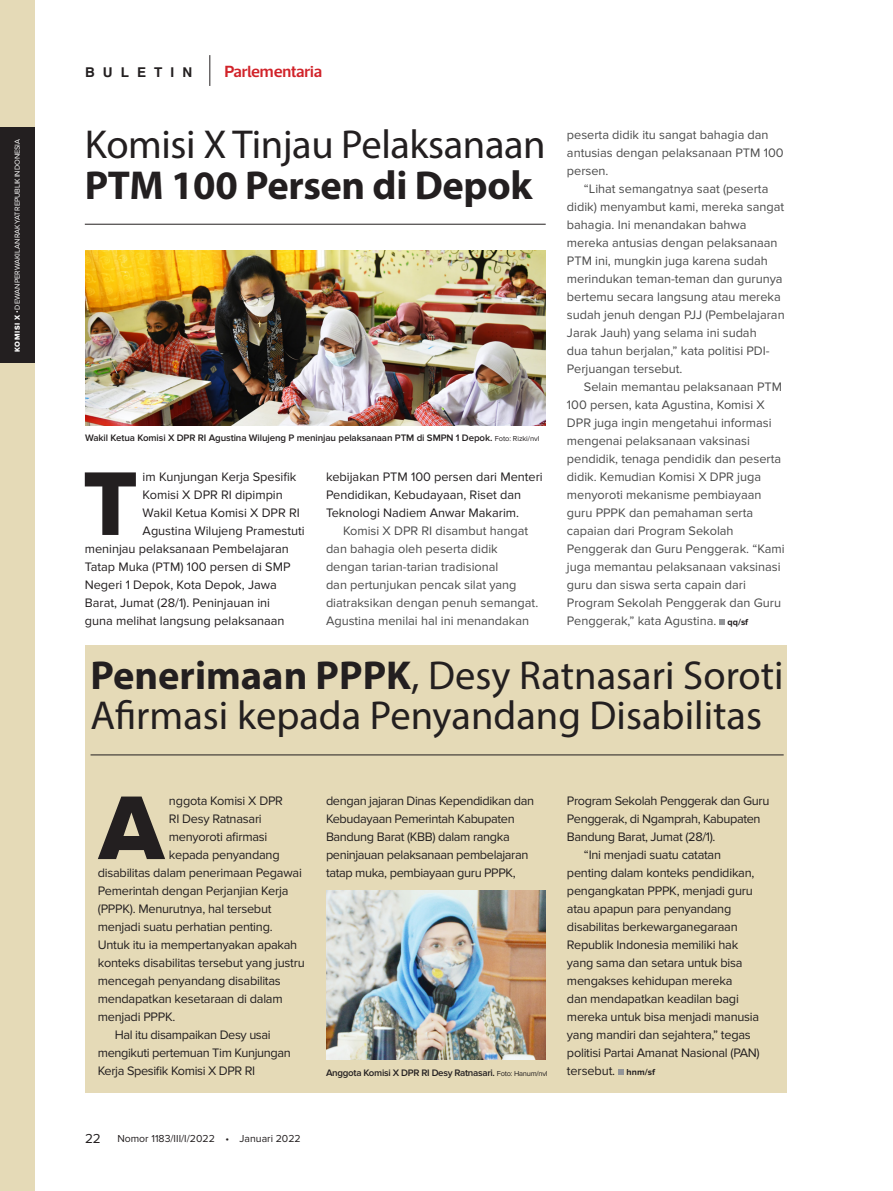
<style>
.page{position:relative;width:893px;height:1191px;background:#fff}
.page>*{position:absolute;margin:0;border:0;box-sizing:border-box;transform-origin:0 0}
._1st_body{font:93.75px "Proxima Nova Extrabld";color:#231f20}
.Judul{font:40.5px/40.5px "Myriad Pro";color:#231f20}
.t1{font:600 16.5px "Acto";letter-spacing:-.01em;color:#d1232a}
.t2{font:700 13.5px "Helvetica";letter-spacing:.6em;color:#231f20}
.body{font:12.75px/18px "Proxima Nova";color:#4c4c4c}
.body-2{font:12.75px/18px "Proxima Nova";letter-spacing:-.02em;color:#231f20}
._1st_body-2{font:12.75px/18px "Proxima Nova";color:#231f20}
._1st_body-3{font:12.75px "Proxima Nova";letter-spacing:-.02em;color:#231f20}
.t3{font:10.5px "Proxima Nova";color:#231f20}
.t4{font:600 9.75px "Proxima Nova";letter-spacing:-.01em;color:#231f20}
.t5{font:600 9.75px "Proxima Nova";letter-spacing:-.03em;color:#231f20}
.t6{font:7.5px "Proxima Nova";letter-spacing:-.01em;color:#fff}
.s1{font-family:"Proxima Nova Extrabld"}
.s2{font-weight:700}
.s3{font-weight:400;font-size:7.5px}
.s4{font-weight:700;font-size:9px;color:#231f20}
.s5{font-weight:700;font-size:9px}
.s6{font-size:13.5px}
</style>
<div class="page">
<div style="left:85px;top:645px;width:702px;height:448px;background:#e5dab7"></div>
<div style="left:0;top:0;width:34px;height:1191px;background:#e5dab7"></div>
<div style="left:0;top:128px;width:34px;height:235px;background:#231f20"></div>
<svg style="left:720px;top:619px;width:5px;height:6px"></svg>
<hr style="left:85px;top:224px;width:461px;height:1px;background:#231f20">
<img style="left:85px;top:251px;width:461px;height:174px">
<svg style="left:618px;top:1069px;width:6px;height:6px"></svg>
<hr style="left:91px;top:754px;width:693px;height:1px;background:#231f20">
<img style="left:326px;top:891px;width:220px;height:168px">
<hr style="left:210px;top:55px;width:1px;height:31px;background:#231f20">
<p class="t6" style="left:13px;top:352px;width:214px;rotate:-90deg"><span class="s1">KOMISI X</span> • DEWAN PERWAKILAN RAKYAT REPUBLIK INDONESIA</p>
<p class="t2" style="left:85px;top:63px;width:109px">BULETIN</p>
<p class="t1" style="left:225px;top:61px;width:99px">Parlementaria</p>
<p class="Judul" style="left:85px;top:123px;width:462px">Komisi X Tinjau Pelaksanaan<br><span class="s2">PTM 100 Persen di Depok</span></p>
<p class="t4" style="left:85px;top:432px;width:456px">Wakil Ketua Komisi X DPR RI Agustina Wilujeng P meninjau pelaksanaan PTM di SMPN 1 Depok. <span class="s3">Foto: Rizki/nvl</span></p>
<p class="_1st_body" style="left:83px;top:450px;width:57px">T</p>
<p class="_1st_body-2" style="left:143px;top:468px;width:155px">im Kunjungan Kerja Spesifik</p>
<p class="_1st_body-2" style="left:143px;top:486px;width:142px">Komisi X DPR RI dipimpin</p>
<p class="_1st_body-2" style="left:143px;top:504px;width:159px">Wakil Ketua Komisi X DPR RI</p>
<p class="_1st_body-2" style="left:143px;top:522px;width:164px">Agustina Wilujeng Pramestuti</p>
<p class="_1st_body-2" style="left:85px;top:540px;width:205px">meninjau pelaksanaan Pembelajaran</p>
<p class="_1st_body-2" style="left:85px;top:558px;width:207px">Tatap Muka (PTM) 100 persen di SMP</p>
<p class="_1st_body-2" style="left:85px;top:576px;width:193px">Negeri 1 Depok, Kota Depok, Jawa</p>
<p class="_1st_body-2" style="left:85px;top:594px;width:187px">Barat, Jumat (28/1). Peninjauan ini</p>
<p class="_1st_body-2" style="left:85px;top:612px;width:201px">guna melihat langsung pelaksanaan</p>
<p class="_1st_body-2" style="left:326px;top:468px;width:218px">kebijakan PTM 100 persen dari Menteri<br>Pendidikan, Kebudayaan, Riset dan<br>Teknologi Nadiem Anwar Makarim.</p>
<p class="body" style="left:326px;top:522px;width:214px;text-indent:17px">Komisi X DPR RI disambut hangat dan bahagia oleh peserta didik dengan tarian-tarian tradisional<br>dan pertunjukan pencak silat yang diatraksikan dengan penuh semangat.<br>Agustina menilai hal ini menandakan</p>
<p class="body" style="left:567px;top:126px;width:218px">peserta didik itu sangat bahagia dan antusias dengan pelaksanaan PTM 100 persen.</p>
<p class="body" style="left:567px;top:180px;width:219px;text-indent:17px">“Lihat semangatnya saat (peserta didik) menyambut kami, mereka sangat bahagia. Ini menandakan bahwa mereka antusias dengan pelaksanaan PTM ini, mungkin juga karena sudah merindukan teman-teman dan gurunya bertemu secara langsung atau mereka sudah jenuh dengan PJJ (Pembelajaran Jarak Jauh) yang selama ini sudah<br>dua tahun berjalan,” kata politisi PDI-Perjuangan tersebut.</p>
<p class="body" style="left:567px;top:378px;width:219px;text-indent:17px">Selain memantau pelaksanaan PTM 100 persen, kata Agustina, Komisi X DPR juga ingin mengetahui informasi mengenai pelaksanaan vaksinasi pendidik, tenaga pendidik dan peserta didik. Kemudian Komisi X DPR juga menyoroti mekanisme pembiayaan guru PPPK dan pemahaman serta capaian dari Program Sekolah Penggerak dan Guru Penggerak. “Kami juga memantau pelaksanaan vaksinasi guru dan siswa serta capain dari Program Sekolah Penggerak dan Guru Penggerak,” kata Agustina. <span class="s4">qq/sf</span></p>
<p class="Judul" style="left:91px;top:654px;width:695px"><span class="s2">Penerimaan PPPK</span>, Desy Ratnasari Soroti<br>Afirmasi kepada Penyandang Disabilitas</p>
<p class="_1st_body" style="left:99px;top:774px;width:67px">A</p>
<p class="_1st_body-3" style="left:169px;top:793px;width:116px">nggota Komisi X DPR</p>
<p class="_1st_body-3" style="left:169px;top:811px;width:95px">RI Desy Ratnasari</p>
<p class="_1st_body-3" style="left:169px;top:829px;width:100px">menyoroti afirmasi</p>
<p class="_1st_body-3" style="left:169px;top:847px;width:112px">kepada penyandang</p>
<p class="_1st_body-3" style="left:98px;top:865px;width:206px">disabilitas dalam penerimaan Pegawai</p>
<p class="_1st_body-3" style="left:98px;top:883px;width:192px">Pemerintah dengan Perjanjian Kerja</p>
<p class="_1st_body-3" style="left:98px;top:901px;width:175px">(PPPK). Menurutnya, hal tersebut</p>
<p class="_1st_body-3" style="left:98px;top:919px;width:176px">menjadi suatu perhatian penting.</p>
<p class="_1st_body-3" style="left:98px;top:937px;width:201px">Untuk itu ia mempertanyakan apakah</p>
<p class="_1st_body-3" style="left:98px;top:955px;width:208px">konteks disabilitas tersebut yang justru</p>
<p class="_1st_body-3" style="left:98px;top:973px;width:185px">mencegah penyandang disabilitas</p>
<p class="_1st_body-3" style="left:98px;top:991px;width:186px">mendapatkan kesetaraan di dalam</p>
<p class="_1st_body-3" style="left:98px;top:1009px;width:79px">menjadi PPPK.</p>
<p class="body-2" style="left:98px;top:1026px;width:195px;text-indent:17px">Hal itu disampaikan Desy usai mengikuti pertemuan Tim Kunjungan<br>Kerja Spesifik Komisi X DPR RI</p>
<p class="body-2" style="left:326px;top:792px;width:210px">dengan jajaran Dinas Kependidikan dan Kebudayaan Pemerintah Kabupaten Bandung Barat (KBB) dalam rangka peninjauan pelaksanaan pembelajaran tatap muka, pembiayaan guru PPPK,</p>
<p class="body-2" style="left:567px;top:792px;width:204px">Program Sekolah Penggerak dan Guru<br>Penggerak, di Ngamprah, Kabupaten<br>Bandung Barat, Jumat (28/1).</p>
<p class="body-2" style="left:567px;top:846px;width:194px;text-indent:17px">“Ini menjadi suatu catatan penting dalam konteks pendidikan, pengangkatan PPPK, menjadi guru atau apapun para penyandang disabilitas berkewarganegaraan<br>Republik Indonesia memiliki hak yang sama dan setara untuk bisa mengakses kehidupan mereka<br>dan mendapatkan keadilan bagi mereka untuk bisa menjadi manusia yang mandiri dan sejahtera,” tegas politisi Partai Amanat Nasional (PAN) tersebut. <span class="s5">hnm/sf</span></p>
<p class="t5" style="left:326px;top:1067px;width:223px">Anggota Komisi X DPR RI Desy Ratnasari. <span class="s3">Foto: Hanum/nvl</span></p>
<p class="t3" style="left:85px;top:1132px;width:217px"><span class="s6">22</span> Nomor 1183/III/I/2022 • Januari 2022</p>
</div>
